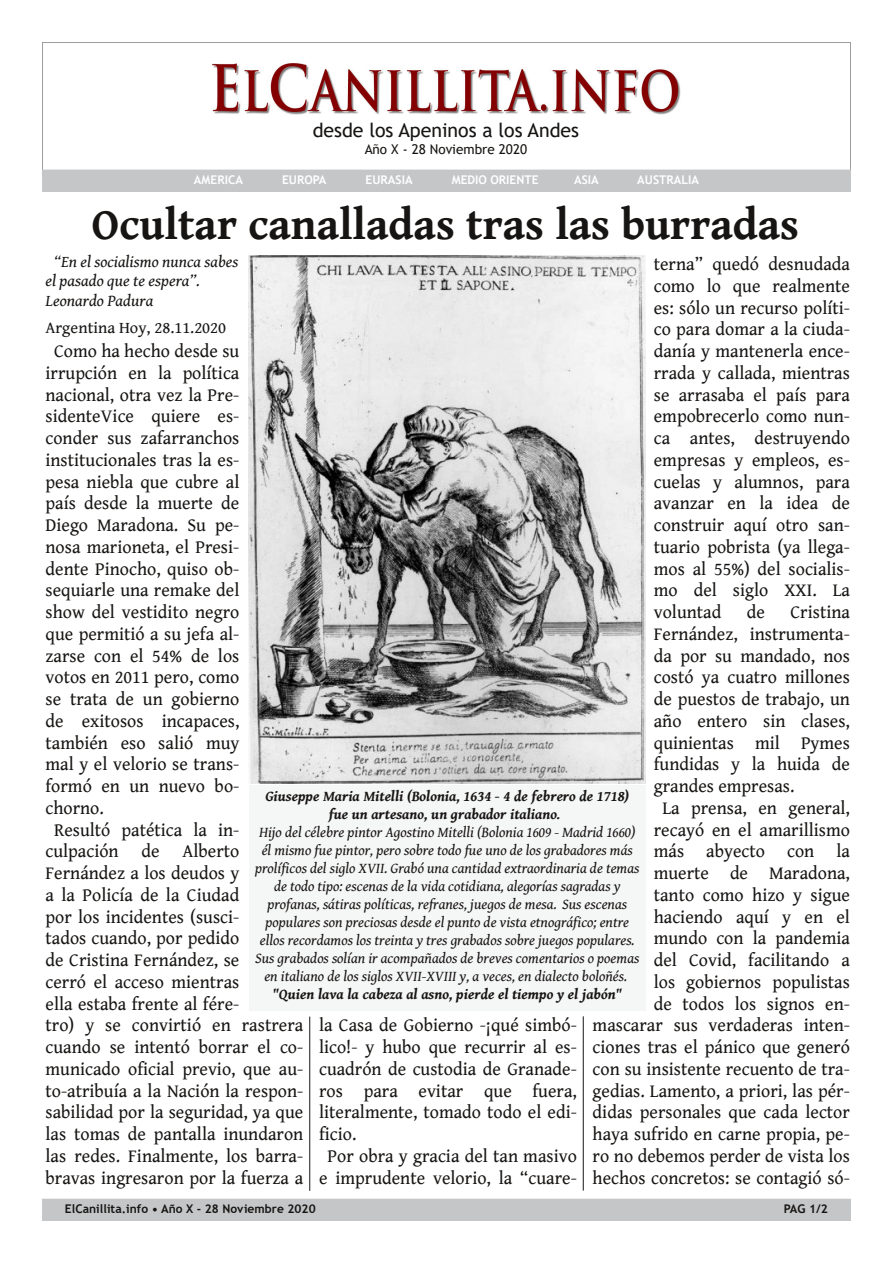
<style>
.page{position:relative;width:893px;height:1263px;background:#fff}
.page>*{position:absolute;margin:0;border:0;box-sizing:border-box;transform-origin:0 0}
.t1{font:700 45px "Gentium Book Basic";color:#171513}
.t2{font:19.5px "Trebuchet MS";color:#171513}
.t3{font:18.75px/21.8px "Gentium Book Basic";color:#171513;text-align:justify;scale:.96 1}
.t4{font:italic 16.5px/19.5px "Gentium Book Basic";color:#171513}
.t5{font:16.5px "Gentium Book Basic";color:#171513}
.t6{font:italic 15px/18px "Gentium Book Basic";color:#171513;text-align:center}
.t7{font:italic 700 15px/18px "Gentium Book Basic";color:#171513;text-align:center}
.t8{font:13.5px "Trebuchet MS";color:#171513}
.t9{font:700 12px "Trebuchet MS";color:#fff}
.t10{font:700 12px "Trebuchet MS";letter-spacing:.005em;color:#171513}
</style>
<div class="page">
<div style="left:43px;top:1199px;width:807px;height:21px;background:#c4c6c8"></div>
<div style="left:42px;top:1199px;width:809px;height:22px;border:1px solid #c4c6c8"></div>
<img style="left:213px;top:64px;width:467px;height:51px">
<div style="left:43px;top:170px;width:807px;height:21px;background:#c4c6c8"></div>
<div style="left:42px;top:170px;width:809px;height:22px;border:1px solid #c4c6c8"></div>
<img style="left:249px;top:256px;width:397px;height:528px">
<div style="left:249px;top:785px;width:397px;height:225px;background:#f5f6f6"></div>
<hr style="left:309px;top:1016px;width:1px;height:175px;background:#171513">
<hr style="left:583px;top:1016px;width:1px;height:174px;background:#171513">
<p class="t2" style="left:313px;top:119px;width:268px">desde los Apeninos a los Andes</p>
<p class="t8" style="left:365px;top:142px;width:164px">Año X ‐ 28 Noviembre 2020</p>
<p class="t9" style="left:194px;top:172px;width:51px">AMERICA</p>
<p class="t9" style="left:282px;top:172px;width:46px">EUROPA</p>
<p class="t9" style="left:366px;top:172px;width:49px">EURASIA</p>
<p class="t9" style="left:452px;top:172px;width:88px">MEDIO ORIENTE</p>
<p class="t9" style="left:574px;top:172px;width:26px">ASIA</p>
<p class="t9" style="left:637px;top:172px;width:63px">AUSTRALIA</p>
<h1 class="t1" style="left:92px;top:200px;width:709px">Ocultar canalladas tras las burradas</h1>
<p class="t4" style="left:46px;top:252px;width:194px;text-indent:9px">“En el socialismo nunca sabes el pasado que te espera”.<br>Leonardo Padura</p>
<p class="t5" style="left:46px;top:318px;width:182px">Argentina Hoy, 28.11.2020</p>
<p class="t3" style="left:54px;top:341px;width:195px">Como ha hecho desde su</p>
<p class="t3" style="left:46px;top:362px;width:203px">irrupción en la política</p>
<p class="t3" style="left:46px;top:384px;width:203px">nacional, otra vez la Pre-</p>
<p class="t3" style="left:46px;top:406px;width:203px">sidenteVice quiere es-</p>
<p class="t3" style="left:46px;top:428px;width:203px">conder sus zafarranchos</p>
<p class="t3" style="left:46px;top:449px;width:203px">institucionales tras la es-</p>
<p class="t3" style="left:46px;top:471px;width:203px">pesa niebla que cubre al</p>
<p class="t3" style="left:46px;top:493px;width:203px">país desde la muerte de</p>
<p class="t3" style="left:46px;top:515px;width:203px">Diego Maradona. Su pe-</p>
<p class="t3" style="left:46px;top:536px;width:203px">nosa marioneta, el Presi-</p>
<p class="t3" style="left:46px;top:558px;width:203px">dente Pinocho, quiso ob-</p>
<p class="t3" style="left:46px;top:580px;width:203px">sequiarle una remake del</p>
<p class="t3" style="left:46px;top:602px;width:203px">show del vestidito negro</p>
<p class="t3" style="left:46px;top:623px;width:203px">que permitió a su jefa al-</p>
<p class="t3" style="left:46px;top:645px;width:203px">zarse con el 54% de los</p>
<p class="t3" style="left:46px;top:667px;width:203px">votos en 2011 pero, como</p>
<p class="t3" style="left:46px;top:689px;width:203px">se trata de un gobierno</p>
<p class="t3" style="left:46px;top:710px;width:203px">de exitosos incapaces,</p>
<p class="t3" style="left:46px;top:732px;width:203px">también eso salió muy</p>
<p class="t3" style="left:46px;top:754px;width:203px">mal y el velorio se trans-</p>
<p class="t3" style="left:46px;top:776px;width:203px">formó en un nuevo bo-</p>
<p class="t3" style="left:46px;top:797px;width:62px">chorno.</p>
<p class="t3" style="left:54px;top:819px;width:195px">Resultó patética la in-</p>
<p class="t3" style="left:46px;top:841px;width:203px">culpación de Alberto</p>
<p class="t3" style="left:46px;top:863px;width:203px">Fernández a los deudos y</p>
<p class="t3" style="left:46px;top:884px;width:203px">a la Policía de la Ciudad</p>
<p class="t3" style="left:46px;top:906px;width:203px">por los incidentes (susci-</p>
<p class="t3" style="left:46px;top:928px;width:203px">tados cuando, por pedido</p>
<p class="t3" style="left:46px;top:950px;width:203px">de Cristina Fernández, se</p>
<p class="t3" style="left:46px;top:971px;width:203px">cerró el acceso mientras</p>
<p class="t3" style="left:46px;top:993px;width:203px">ella estaba frente al fére-</p>
<p class="t3" style="left:46px;top:1015px;width:270px">tro) y se convirtió en rastrera</p>
<p class="t3" style="left:46px;top:1037px;width:270px">cuando se intentó borrar el co-</p>
<p class="t3" style="left:46px;top:1058px;width:270px">municado oficial previo, que au-</p>
<p class="t3" style="left:46px;top:1080px;width:270px">to-atribuía a la Nación la respon-</p>
<p class="t3" style="left:46px;top:1102px;width:270px">sabilidad por la seguridad, ya que</p>
<p class="t3" style="left:46px;top:1124px;width:270px">las tomas de pantalla inundaron</p>
<p class="t3" style="left:46px;top:1145px;width:270px">las redes. Finalmente, los barra-</p>
<p class="t3" style="left:46px;top:1167px;width:270px">bravas ingresaron por la fuerza a</p>
<p class="t3" style="left:654px;top:254px;width:206px">terna” quedó desnudada como lo que realmente es: sólo un recurso políti&shy;co para domar a la ciuda&shy;danía y mantenerla ence&shy;rrada y callada, mientras se arrasaba el país para empobrecerlo como nun&shy;ca antes, destruyendo empresas y empleos, es&shy;cuelas y alumnos, para avanzar en la idea de construir aquí otro san&shy;tuario pobrista (ya llega&shy;mos al 55%) del socialis&shy;mo del siglo XXI. La voluntad</p>
<p class="t3" style="left:747px;top:602px;width:20px">de</p>
<p class="t3" style="left:790px;top:602px;width:63px">Cristina</p>
<p class="t3" style="left:654px;top:623px;width:206px">Fernández, instrumenta-</p>
<p class="t3" style="left:654px;top:645px;width:206px">da por su mandado, nos</p>
<p class="t3" style="left:654px;top:667px;width:206px">costó ya cuatro millones</p>
<p class="t3" style="left:654px;top:689px;width:206px">de puestos de trabajo, un</p>
<p class="t3" style="left:654px;top:710px;width:206px">año entero sin clases,</p>
<p class="t3" style="left:654px;top:732px;width:206px">quinientas mil Pymes</p>
<p class="t3" style="left:654px;top:754px;width:206px">fundidas y la huida de</p>
<p class="t3" style="left:654px;top:776px;width:148px">grandes empresas.</p>
<p class="t3" style="left:662px;top:797px;width:197px">La prensa, en general,</p>
<p class="t3" style="left:654px;top:819px;width:206px">recayó en el amarillismo</p>
<p class="t3" style="left:654px;top:841px;width:206px">más abyecto con la</p>
<p class="t3" style="left:654px;top:863px;width:206px">muerte de Maradona,</p>
<p class="t3" style="left:654px;top:884px;width:206px">tanto como hizo y sigue</p>
<p class="t3" style="left:654px;top:906px;width:206px">haciendo aquí y en el</p>
<p class="t3" style="left:654px;top:928px;width:206px">mundo con la pandemia</p>
<p class="t3" style="left:654px;top:950px;width:206px">del Covid, facilitando a</p>
<p class="t3" style="left:654px;top:971px;width:206px">los gobiernos populistas</p>
<p class="t3" style="left:654px;top:993px;width:206px">de todos los signos en-</p>
<p class="t3" style="left:593px;top:1015px;width:270px">mascarar sus verdaderas inten-</p>
<p class="t3" style="left:593px;top:1037px;width:269px">ciones tras el pánico que generó</p>
<p class="t3" style="left:593px;top:1058px;width:270px">con su insistente recuento de tra-</p>
<p class="t3" style="left:593px;top:1080px;width:270px">gedias. Lamento, a priori, las pér-</p>
<p class="t3" style="left:593px;top:1102px;width:269px">didas personales que cada lector</p>
<p class="t3" style="left:593px;top:1124px;width:270px">haya sufrido en carne propia, pe-</p>
<p class="t3" style="left:593px;top:1145px;width:269px">ro no debemos perder de vista los</p>
<p class="t3" style="left:593px;top:1167px;width:270px">hechos concretos: se contagió só-</p>
<p class="t7" style="left:265px;top:787px;width:365px">Giuseppe Maria Mitelli (Bolonia, 1634 - 4 de febrero de 1718) fue un artesano, un grabador italiano.</p>
<p class="t6" style="left:255px;top:823px;width:386px">Hijo del célebre pintor Agostino Mitelli (Bolonia 1609 - Madrid 1660) él mismo fue pintor, pero sobre todo fue uno de los grabadores más prolíficos del siglo XVII. Grabó una cantidad extraordinaria de temas de todo tipo: escenas de la vida cotidiana, alegorías sagradas y profanas, sátiras políticas, refranes, juegos de mesa. Sus escenas populares son preciosas desde el punto de vista etnográfico; entre ellos recordamos los treinta y tres grabados sobre juegos populares.<br>Sus grabados solían ir acompañados de breves comentarios o poemas en italiano de los siglos XVII-XVIII y, a veces, en dialecto boloñés.</p>
<p class="t7" style="left:272px;top:985px;width:351px">"Quien lava la cabeza al asno, pierde el tiempo y el jabón"</p>
<p class="t3" style="left:319px;top:1015px;width:270px">la Casa de Gobierno -¡qué simbó-</p>
<p class="t3" style="left:319px;top:1037px;width:270px">lico!- y hubo que recurrir al es-</p>
<p class="t3" style="left:319px;top:1058px;width:270px">cuadrón de custodia de Granade-</p>
<p class="t3" style="left:319px;top:1080px;width:270px">ros para evitar que fuera,</p>
<p class="t3" style="left:319px;top:1102px;width:270px">literalmente, tomado todo el edi-</p>
<p class="t3" style="left:319px;top:1124px;width:40px">ficio.</p>
<p class="t3" style="left:328px;top:1145px;width:261px">Por obra y gracia del tan masivo</p>
<p class="t3" style="left:319px;top:1167px;width:270px">e imprudente velorio, la “cuare-</p>
<p class="t10" style="left:65px;top:1201px;width:252px">ElCanillita.info • Año X ‐ 28 Noviembre 2020</p>
<p class="t10" style="left:784px;top:1201px;width:46px">PAG 1/2</p>
</div>
